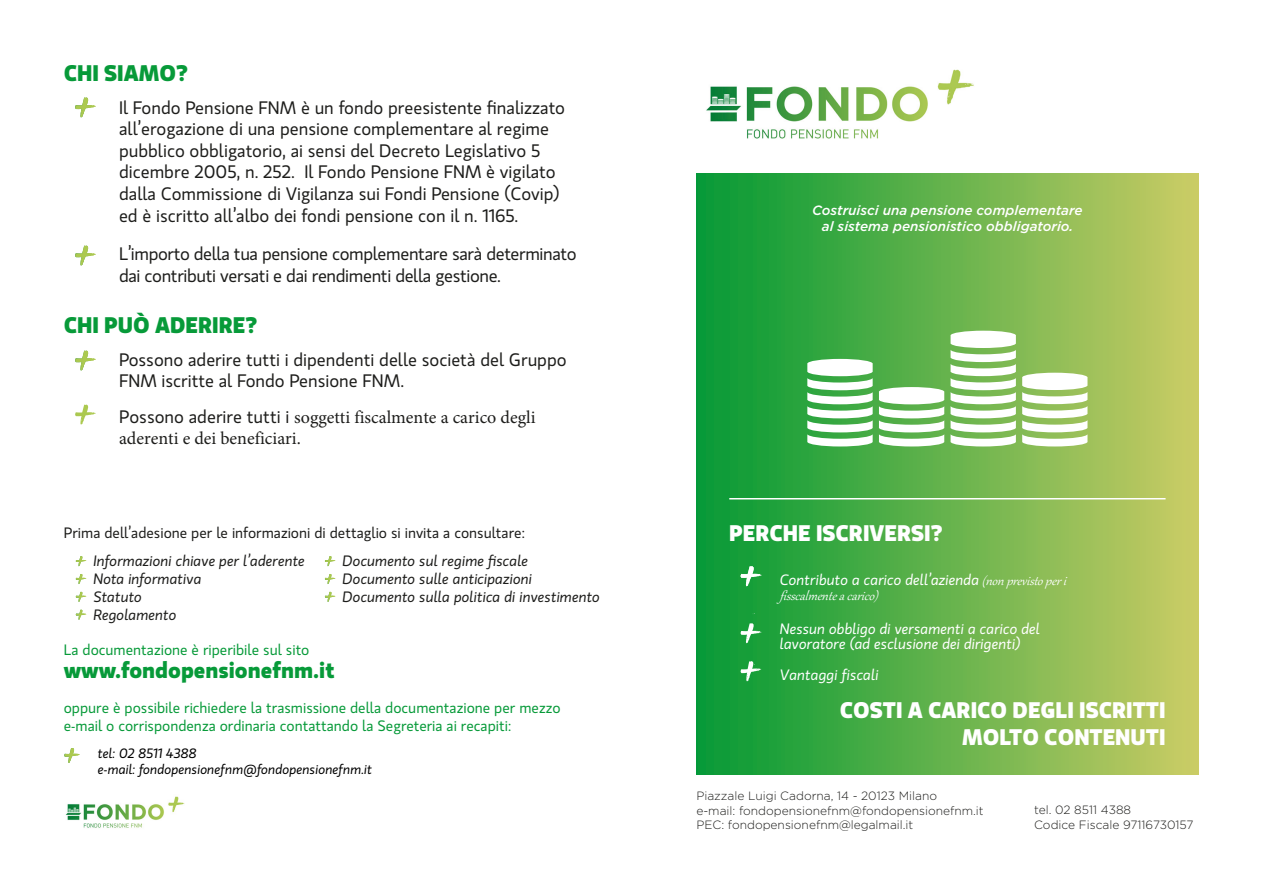
<style>
.page{position:relative;width:1263px;height:893px;background:#fff}
.page>*{position:absolute;margin:0;border:0;box-sizing:border-box;transform-origin:0 0}
.t1{font:700 22.5px/27px "Gloriola";color:#fff;text-align:right}
.t2{font:700 22.5px "Gloriola";color:#079a39}
.t3{font:18px/21.6px "Gloriola";color:#1d1d1b}
.t4{font:18px/21.6px "Gloriola";letter-spacing:-.02em;color:#1d1d1b}
.t5{font:18px/20.9px "Minion Pro";color:#1d1d1b}
.t6{font:15px/18px "Gloriola";color:#079a39}
.t7{font:italic 15px "Gloriola";color:#1d1d1b}
.t8{font:italic 15px/15px "Gloriola";color:#fff}
.t9{font:15px "Gloriola";color:#1d1d1b}
.t10{font:italic 15px/15px "Gabriola";color:#fff}
.t11{font:italic 500 13.5px/16.2px "Gotham";color:#fff;text-align:center}
.t12{font:italic 13.5px "Gloriola";color:#000}
.t13{font:300 12px "Gotham";color:#1d1d1b}
.s1{font-family:"Gloriola"}
</style>
<div class="page">
<div style="left:696px;top:173px;width:502px;height:601px;background:linear-gradient(to right,#029a35,#cacc65)"></div>
<hr style="left:729px;top:498px;width:436px;height:1px;background:#fff">
<img style="left:706px;top:69px;width:268px;height:70px">
<svg style="left:807px;top:331px;width:280px;height:115px"></svg>
<svg style="left:741px;top:566px;width:20px;height:20px"></svg>
<svg style="left:747px;top:613px;width:8px;height:4px"></svg>
<svg style="left:740px;top:661px;width:22px;height:21px"></svg>
<svg style="left:75px;top:97px;width:21px;height:20px"></svg>
<svg style="left:75px;top:246px;width:21px;height:20px"></svg>
<svg style="left:75px;top:351px;width:21px;height:20px"></svg>
<svg style="left:64px;top:748px;width:16px;height:15px"></svg>
<svg style="left:76px;top:556px;width:10px;height:10px"></svg>
<svg style="left:325px;top:556px;width:10px;height:10px"></svg>
<svg style="left:76px;top:574px;width:10px;height:10px"></svg>
<svg style="left:325px;top:574px;width:10px;height:10px"></svg>
<svg style="left:76px;top:592px;width:10px;height:10px"></svg>
<svg style="left:325px;top:592px;width:10px;height:10px"></svg>
<svg style="left:76px;top:610px;width:10px;height:10px"></svg>
<img style="left:65px;top:796px;width:120px;height:32px">
<svg style="left:75px;top:405px;width:21px;height:20px"></svg>
<svg style="left:741px;top:623px;width:20px;height:20px"></svg>
<p class="t2" style="left:64px;top:59px;width:125px">CHI SIAMO?</p>
<p class="t3" style="left:119px;top:97px;width:447px">Il Fondo Pensione FNM è un fondo preesistente finalizzato all’erogazione di una pensione complementare al regime pubblico obbligatorio, ai sensi del Decreto Legislativo 5 dicembre 2005, n. 252. Il Fondo Pensione FNM è vigilato dalla Commissione di Vigilanza sui Fondi Pensione (Covip) ed è iscritto all’albo dei fondi pensione con il n. 1165.</p>
<p class="t4" style="left:119px;top:244px;width:459px">L’importo della tua pensione complementare sarà determinato dai contributi versati e dai rendimenti della gestione.</p>
<p class="t2" style="left:64px;top:311px;width:195px">CHI PUÒ ADERIRE?</p>
<p class="t3" style="left:119px;top:349px;width:449px">Possono aderire tutti i dipendenti delle società del Gruppo<br>FNM iscritte al Fondo Pensione FNM.</p>
<p class="t5" style="left:119px;top:407px;width:418px"><span class="s1">Possono aderire tutti i</span> soggetti fiscalmente a carico degli aderenti e dei beneficiari.</p>
<p class="t9" style="left:64px;top:524px;width:463px">Prima dell’adesione per le informazioni di dettaglio si invita a consultare:</p>
<p class="t7" style="left:94px;top:552px;width:213px">Informazioni chiave per l’aderente</p>
<p class="t7" style="left:94px;top:570px;width:109px">Nota informativa</p>
<p class="t7" style="left:94px;top:588px;width:50px">Statuto</p>
<p class="t7" style="left:94px;top:606px;width:84px">Regolamento</p>
<p class="t6" style="left:64px;top:641px;width:247px">La documentazione è riperibile sul sito</p>
<p class="t2" style="left:64px;top:657px;width:272px">www.fondopensionefnm.it</p>
<p class="t7" style="left:343px;top:552px;width:187px">Documento sul regime fiscale</p>
<p class="t7" style="left:343px;top:570px;width:191px">Documento sulle anticipazioni</p>
<p class="t7" style="left:343px;top:588px;width:259px">Documento sulla politica di investimento</p>
<p class="t6" style="left:64px;top:699px;width:498px">oppure è possibile richiedere la trasmissione della documentazione per mezzo e-mail o corrispondenza ordinaria contattando la Segreteria ai recapiti:</p>
<p class="t12" style="left:98px;top:746px;width:100px">tel: 02 8511 4388</p>
<p class="t12" style="left:98px;top:762px;width:276px">e-mail: fondopensionefnm@fondopensionefnm.it</p>
<p class="t11" style="left:812px;top:202px;width:272px">Costruisci una pensione complementare al sistema pensionistico obbligatorio.</p>
<p class="t1" style="left:729px;top:520px;width:215px">PERCHE ISCRIVERSI?</p>
<p class="t10" style="left:780px;top:572px;width:295px"><span class="s1">Contributo a carico dell’azienda</span> (nonprevistoperi fisscalmenteacarico)</p>
<p class="t8" style="left:780px;top:622px;width:262px">Nessun obbligo di versamenti a carico del lavoratore (ad esclusione dei dirigenti)</p>
<p class="t8" style="left:780px;top:667px;width:100px">Vantaggi fiscali</p>
<p class="t1" style="left:840px;top:697px;width:327px">COSTI A CARICO DEGLI ISCRITTI<br>MOLTO CONTENUTI</p>
<p class="t13" style="left:696px;top:789px;width:242px">Piazzale Luigi Cadorna, 14 - 20123 Milano</p>
<p class="t13" style="left:696px;top:803px;width:289px">e-mail: fondopensionefnm@fondopensionefnm.it</p>
<p class="t13" style="left:696px;top:817px;width:218px">PEC: fondopensionefnm@legalmail.it</p>
<p class="t13" style="left:1034px;top:817px;width:161px">Codice Fiscale 97116730157</p>
<p class="t13" style="left:1034px;top:802px;width:98px">tel. 02 8511 4388</p>
</div>
